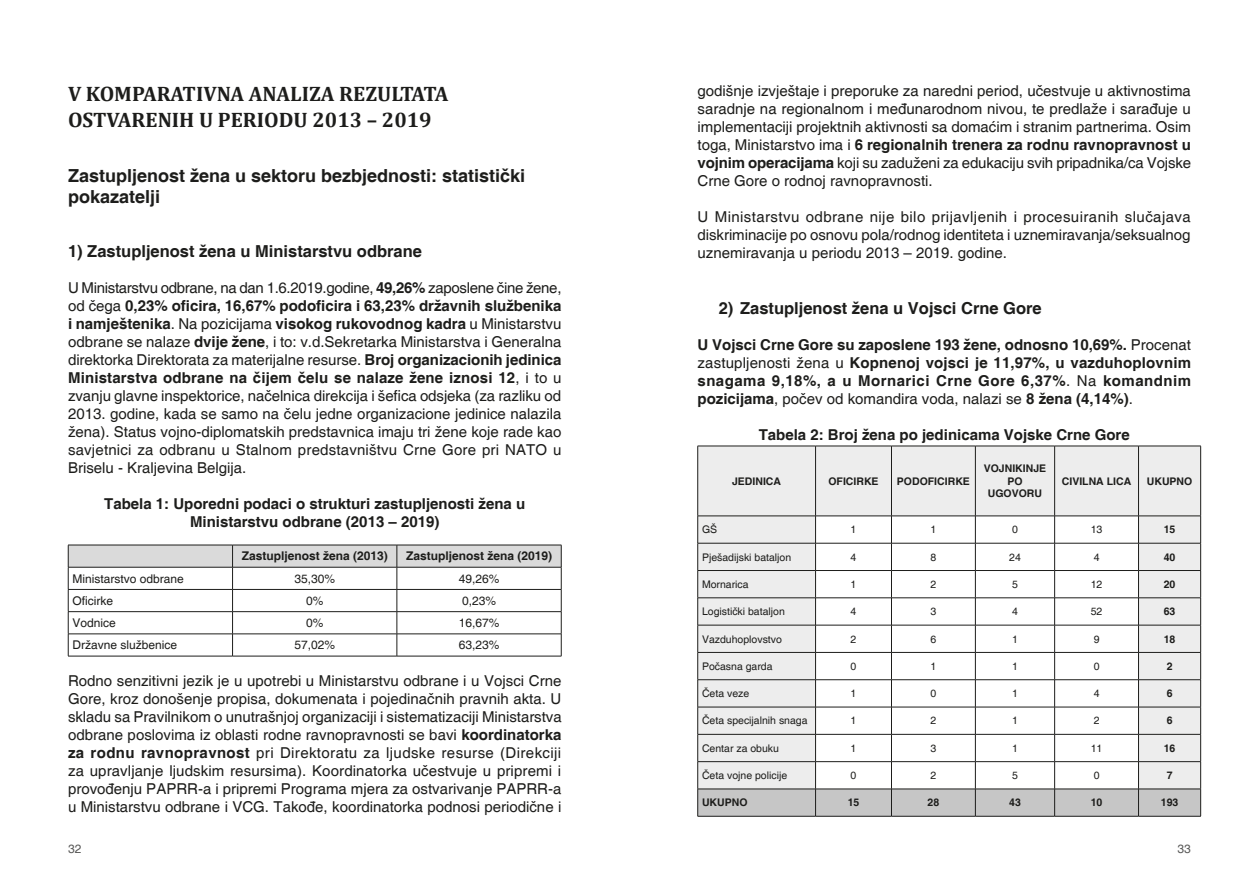
<style>
.page{position:relative;width:1259px;height:893px;background:#fff}
.page>*{position:absolute;margin:0;border:0;box-sizing:border-box;transform-origin:0 0}
.t1{font:700 21px/25.2px "Cambria";color:#1d1d1b}
.t2{font:700 18px/21.6px "Helvetica";color:#1d1d1b}
.t3{font:700 16.5px "Helvetica";color:#1d1d1b}
.t4{font:15px/18px "Helvetica";color:#1d1d1b;text-align:justify}
.t5{font:700 15px/18px "Helvetica";color:#1d1d1b;text-align:center}
.t6{font:12px "Helvetica";color:#1d1d1b}
.t7{font:700 12px "Helvetica";color:#1d1d1b}
.t8{font:12px "Helvetica";color:#575756}
.t9{font:10.5px "Helvetica";color:#1d1d1b}
.t10{font:700 10.5px/12.6px "Helvetica";color:#1d1d1b;text-align:center}
.s1{font-weight:700}
.s2{font-weight:400}
</style>
<div class="page">
<svg style="left:68px;top:545px;width:494px;height:111px"></svg>
<hr style="left:68px;top:656px;width:164px;height:1px;background:#1d1d1b">
<hr style="left:232px;top:656px;width:165px;height:1px;background:#1d1d1b">
<hr style="left:397px;top:656px;width:164px;height:1px;background:#1d1d1b">
<svg style="left:697px;top:446px;width:504px;height:370px"></svg>
<hr style="left:697px;top:816px;width:118px;height:1px;background:#1d1d1b">
<hr style="left:815px;top:816px;width:76px;height:1px;background:#1d1d1b">
<hr style="left:891px;top:816px;width:84px;height:1px;background:#1d1d1b">
<hr style="left:975px;top:816px;width:79px;height:1px;background:#1d1d1b">
<hr style="left:1054px;top:816px;width:84px;height:1px;background:#1d1d1b">
<hr style="left:1138px;top:816px;width:62px;height:1px;background:#1d1d1b">
<h1 class="t1" style="left:68px;top:81px;width:382px">V KOMPARATIVNA ANALIZA REZULTATA<br>OSTVARENIH U PERIODU 2013 – 2019</h1>
<p class="t2" style="left:68px;top:166px;width:459px">Zastupljenost žena u sektoru bezbjednosti: statistički pokazatelji</p>
<p class="t3" style="left:68px;top:241px;width:355px">1) Zastupljenost žena u Ministarstvu odbrane</p>
<p class="t4" style="left:68px;top:279px;width:495px">U Ministarstvu odbrane, na dan 1.6.2019.godine, <span class="s1">49,26%</span> zaposlene čine žene, od čega <span class="s1">0,23% oficira, 16,67% podoficira i 63,23% državnih službenika i namještenika</span>. Na pozicijama <span class="s1">visokog rukovodnog kadra</span> u Ministarstvu odbrane se nalaze <span class="s1">dvije žene</span>, i to: v.d.Sekretarka Ministarstva i Generalna direktorka Direktorata za materijalne resurse. <span class="s1">Broj organizacionih jedinica Ministarstva odbrane na čijem čelu se nalaze žene iznosi 12</span>, i to u zvanju glavne inspektorice, načelnica direkcija i šefica odsjeka (za razliku od 2013. godine, kada se samo na čelu jedne organizacione jedinice nalazila žena). Status vojno-diplomatskih predstavnica imaju tri žene koje rade kao savjetnici za odbranu u Stalnom predstavništvu Crne Gore pri NATO u Briselu - Kraljevina Belgija.</p>
<p class="t5" style="left:104px;top:495px;width:422px">Tabela 1: Uporedni podaci o strukturi zastupljenosti žena u<br>Ministarstvu odbrane (2013 – 2019)</p>
<p class="t7" style="left:242px;top:549px;width:148px">Zastupljenost žena (2013)</p>
<p class="t7" style="left:406px;top:549px;width:148px">Zastupljenost žena (2019)</p>
<p class="t6" style="left:72px;top:571px;width:113px">Ministarstvo odbrane</p>
<p class="t6" style="left:294px;top:571px;width:42px">35,30%</p>
<p class="t6" style="left:459px;top:571px;width:42px">49,26%</p>
<p class="t6" style="left:72px;top:594px;width:42px">Oficirke</p>
<p class="t6" style="left:306px;top:594px;width:19px">0%</p>
<p class="t6" style="left:462px;top:594px;width:36px">0,23%</p>
<p class="t6" style="left:72px;top:616px;width:45px">Vodnice</p>
<p class="t6" style="left:306px;top:616px;width:19px">0%</p>
<p class="t6" style="left:459px;top:616px;width:42px">16,67%</p>
<p class="t6" style="left:72px;top:638px;width:106px">Državne službenice</p>
<p class="t6" style="left:294px;top:638px;width:42px">57,02%</p>
<p class="t6" style="left:459px;top:638px;width:42px">63,23%</p>
<p class="t4" style="left:68px;top:673px;width:495px">Rodno senzitivni jezik je u upotrebi u Ministarstvu odbrane i u Vojsci Crne Gore, kroz donošenje propisa, dokumenata i pojedinačnih pravnih akta. U skladu sa Pravilnikom o unutrašnjoj organizaciji i sistematizaciji Ministarstva odbrane poslovima iz oblasti rodne ravnopravnosti se bavi <span class="s1">koordinatorka za rodnu ravnopravnost</span> pri Direktoratu za ljudske resurse (Direkciji za upravljanje ljudskim resursima). Koordinatorka učestvuje u pripremi i provođenju PAPRR-a i pripremi Programa mjera za ostvarivanje PAPRR-a u Ministarstvu odbrane i VCG. Takođe, koordinatorka podnosi periodične i</p>
<p class="t4" style="left:697px;top:82px;width:495px">godišnje izvještaje i preporuke za naredni period, učestvuje u aktivnostima saradnje na regionalnom i međunarodnom nivou, te predlaže i sarađuje u implementaciji projektnih aktivnosti sa domaćim i stranim partnerima. Osim toga, Ministarstvo ima i <span class="s1">6 regionalnih trenera za rodnu ravnopravnost u vojnim operacijama</span> koji su zaduženi za edukaciju svih pripadnika/ca Vojske Crne Gore o rodnoj ravnopravnosti.</p>
<p class="t4" style="left:697px;top:208px;width:495px">U Ministarstvu odbrane nije bilo prijavljenih i procesuiranih slučajava diskriminacije po osnovu pola/rodnog identiteta i uznemiravanja/seksualnog uznemiravanja u periodu 2013 – 2019. godine.</p>
<p class="t3" style="left:719px;top:298px;width:324px">2) Zastupljenost žena u Vojsci Crne Gore</p>
<p class="t5" style="left:697px;top:336px;width:495px;text-align:justify">U Vojsci Crne Gore su zaposlene 193 žene, odnosno 10,69%. <span class="s2">Procenat zastupljenosti žena u</span> Kopnenoj vojsci je 11,97%, u vazduhoplovnim snagama 9,18%, a u Mornarici Crne Gore 6,37%<span class="s2">. Na</span> komandnim pozicijama<span class="s2">, počev od komandira voda, nalazi se</span> 8 žena (4,14%)<span class="s2">.</span></p>
<p class="t5" style="left:758px;top:426px;width:372px">Tabela 2: Broj žena po jedinicama Vojske Crne Gore</p>
<p class="t10" style="left:732px;top:475px;width:51px">JEDINICA</p>
<p class="t10" style="left:828px;top:475px;width:52px">OFICIRKE</p>
<p class="t10" style="left:897px;top:475px;width:74px">PODOFICIRKE</p>
<p class="t10" style="left:983px;top:463px;width:64px">VOJNIKINJE<br>PO<br>UGOVORU</p>
<p class="t10" style="left:1062px;top:475px;width:71px">CIVILNA LICA</p>
<p class="t10" style="left:1146px;top:475px;width:47px">UKUPNO</p>
<p class="t9" style="left:702px;top:524px;width:17px">GŠ</p>
<p class="t9" style="left:850px;top:524px;width:7px">1</p>
<p class="t9" style="left:930px;top:524px;width:7px">1</p>
<p class="t9" style="left:1012px;top:524px;width:7px">0</p>
<p class="t9" style="left:1090px;top:524px;width:13px">13</p>
<p class="t10" style="left:1163px;top:524px;width:13px">15</p>
<p class="t9" style="left:702px;top:551px;width:91px">Pješadijski bataljon</p>
<p class="t9" style="left:850px;top:551px;width:7px">4</p>
<p class="t9" style="left:930px;top:551px;width:7px">8</p>
<p class="t9" style="left:1009px;top:551px;width:13px">24</p>
<p class="t9" style="left:1093px;top:551px;width:7px">4</p>
<p class="t10" style="left:1163px;top:551px;width:13px">40</p>
<p class="t9" style="left:702px;top:578px;width:48px">Mornarica</p>
<p class="t9" style="left:850px;top:578px;width:7px">1</p>
<p class="t9" style="left:930px;top:578px;width:7px">2</p>
<p class="t9" style="left:1012px;top:578px;width:7px">5</p>
<p class="t9" style="left:1090px;top:578px;width:13px">12</p>
<p class="t10" style="left:1163px;top:578px;width:13px">20</p>
<p class="t9" style="left:702px;top:605px;width:84px">Logistički bataljon</p>
<p class="t9" style="left:850px;top:605px;width:7px">4</p>
<p class="t9" style="left:930px;top:605px;width:7px">3</p>
<p class="t9" style="left:1012px;top:605px;width:7px">4</p>
<p class="t9" style="left:1090px;top:605px;width:13px">52</p>
<p class="t10" style="left:1163px;top:606px;width:13px">63</p>
<p class="t9" style="left:702px;top:633px;width:81px">Vazduhoplovstvo</p>
<p class="t9" style="left:850px;top:633px;width:7px">2</p>
<p class="t9" style="left:930px;top:633px;width:7px">6</p>
<p class="t9" style="left:1012px;top:633px;width:7px">1</p>
<p class="t9" style="left:1093px;top:633px;width:7px">9</p>
<p class="t10" style="left:1163px;top:633px;width:13px">18</p>
<p class="t9" style="left:702px;top:660px;width:72px">Počasna garda</p>
<p class="t9" style="left:850px;top:660px;width:7px">0</p>
<p class="t9" style="left:930px;top:660px;width:7px">1</p>
<p class="t9" style="left:1012px;top:660px;width:7px">1</p>
<p class="t9" style="left:1093px;top:660px;width:7px">0</p>
<p class="t10" style="left:1166px;top:660px;width:7px">2</p>
<p class="t9" style="left:702px;top:687px;width:49px">Četa veze</p>
<p class="t9" style="left:850px;top:687px;width:7px">1</p>
<p class="t9" style="left:930px;top:687px;width:7px">0</p>
<p class="t9" style="left:1012px;top:687px;width:7px">1</p>
<p class="t9" style="left:1093px;top:687px;width:7px">4</p>
<p class="t10" style="left:1166px;top:688px;width:7px">6</p>
<p class="t9" style="left:702px;top:715px;width:107px">Četa specijalnih snaga</p>
<p class="t9" style="left:850px;top:715px;width:7px">1</p>
<p class="t9" style="left:930px;top:715px;width:7px">2</p>
<p class="t9" style="left:1012px;top:715px;width:7px">1</p>
<p class="t9" style="left:1093px;top:715px;width:7px">2</p>
<p class="t10" style="left:1166px;top:715px;width:7px">6</p>
<p class="t9" style="left:702px;top:742px;width:79px">Centar za obuku</p>
<p class="t9" style="left:850px;top:742px;width:7px">1</p>
<p class="t9" style="left:930px;top:742px;width:7px">3</p>
<p class="t9" style="left:1012px;top:742px;width:7px">1</p>
<p class="t9" style="left:1090px;top:742px;width:13px">11</p>
<p class="t10" style="left:1163px;top:742px;width:13px">16</p>
<p class="t9" style="left:702px;top:769px;width:87px">Četa vojne policije</p>
<p class="t9" style="left:850px;top:769px;width:7px">0</p>
<p class="t9" style="left:930px;top:769px;width:7px">2</p>
<p class="t9" style="left:1012px;top:769px;width:7px">5</p>
<p class="t9" style="left:1093px;top:769px;width:7px">0</p>
<p class="t10" style="left:1166px;top:770px;width:7px">7</p>
<p class="t10" style="left:702px;top:797px;width:47px">UKUPNO</p>
<p class="t10" style="left:847px;top:797px;width:13px">15</p>
<p class="t10" style="left:927px;top:797px;width:13px">28</p>
<p class="t10" style="left:1009px;top:797px;width:13px">43</p>
<p class="t10" style="left:1090px;top:797px;width:13px">10</p>
<p class="t10" style="left:1160px;top:797px;width:19px">193</p>
<p class="t8" style="left:68px;top:842px;width:15px">32</p>
<p class="t8" style="left:1177px;top:842px;width:15px">33</p>
</div>
